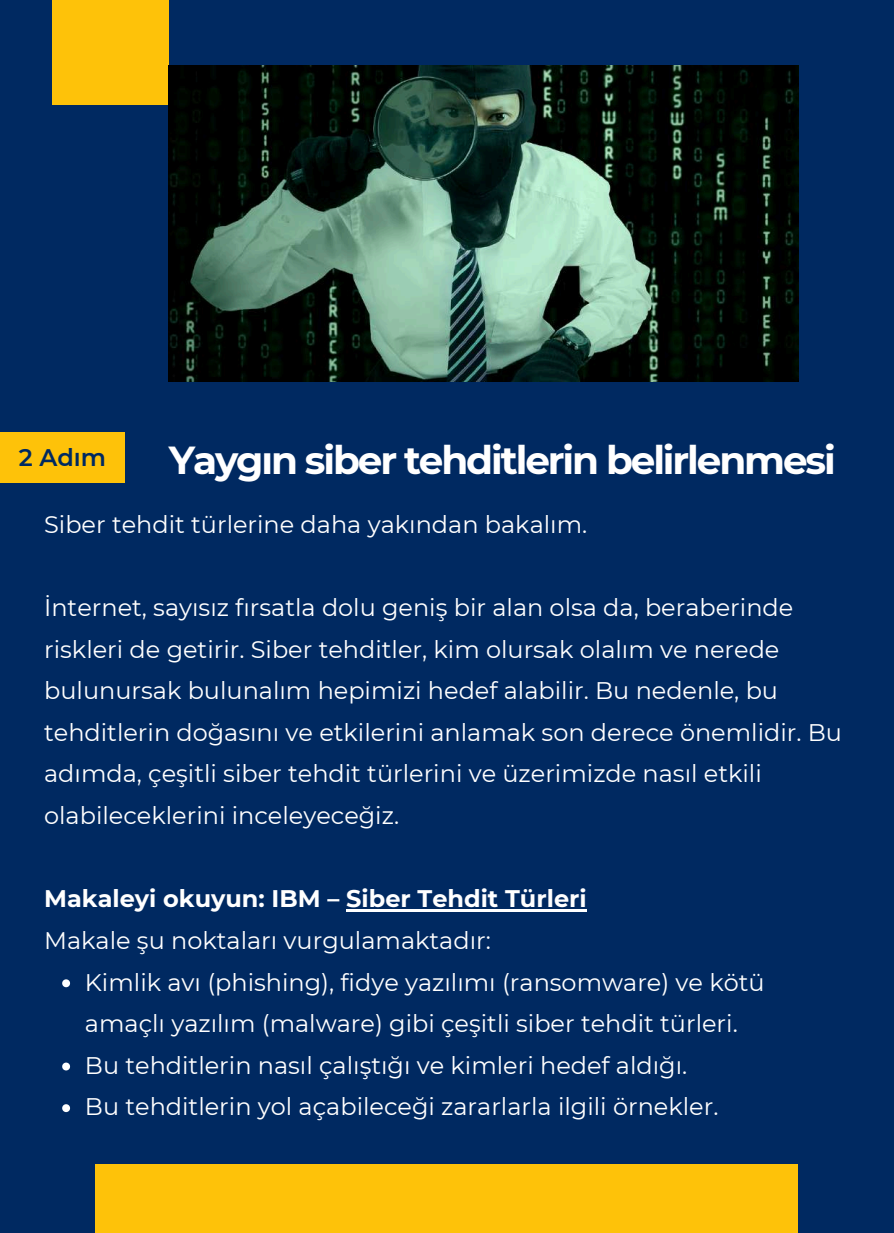
<style>
.page{position:relative;width:894px;height:1233px;background:#fff}
.page>*{position:absolute;margin:0;border:0;box-sizing:border-box;transform-origin:0 0}
.t1{font:700 39px "Montserrat";letter-spacing:-.055em;color:#fff}
.t2{font:24px/41.5px "Montserrat";color:#fff}
.t3{font:700 24px "Montserrat";color:#fff}
.t4{font:600 24px "Montserrat";color:#002961}
</style>
<div class="page">
<div style="left:0;top:0;width:893px;height:1233px;background:#002961"></div>
<div style="left:95px;top:1164px;width:702px;height:69px;background:#fec209"></div>
<div style="left:52px;top:0;width:117px;height:104px;background:#fec209"></div>
<div style="left:0;top:432px;width:124px;height:51px;background:#fec209"></div>
<img style="left:169px;top:65px;width:629px;height:316px">
<hr style="left:346px;top:910px;width:240px;height:2px;background:#fff">
<svg style="left:62px;top:979px;width:8px;height:8px"></svg>
<svg style="left:62px;top:1063px;width:8px;height:7px"></svg>
<svg style="left:62px;top:1104px;width:8px;height:8px"></svg>
<p class="t4" style="left:19px;top:442px;width:89px">2 Adım</p>
<h1 class="t1" style="left:169px;top:436px;width:668px">Yaygın siber tehditlerin belirlenmesi</h1>
<p class="t2" style="left:44px;top:503px;width:544px">Siber tehdit türlerine daha yakından bakalım.</p>
<p class="t2" style="left:44px;top:587px;width:799px">İnternet, sayısız fırsatla dolu geniş bir alan olsa da, beraberinde riskleri de getirir. Siber tehditler, kim olursak olalım ve nerede bulunursak bulunalım hepimizi hedef alabilir. Bu nedenle, bu tehditlerin doğasını ve etkilerini anlamak son derece önemlidir. Bu adımda, çeşitli siber tehdit türlerini ve üzerimizde nasıl etkili olabileceklerini inceleyeceğiz.</p>
<p class="t3" style="left:44px;top:884px;width:544px">Makaleyi okuyun: IBM – Siber Tehdit Türleri</p>
<p class="t2" style="left:85px;top:920px;width:681px;text-indent:-41px">Makale şu noktaları vurgulamaktadır:<br>Kimlik avı (phishing), fidye yazılımı (ransomware) ve kötü amaçlı yazılım (malware) gibi çeşitli siber tehdit türleri.<br>Bu tehditlerin nasıl çalıştığı ve kimleri hedef aldığı.<br>Bu tehditlerin yol açabileceği zararlarla ilgili örnekler.</p>
</div>
